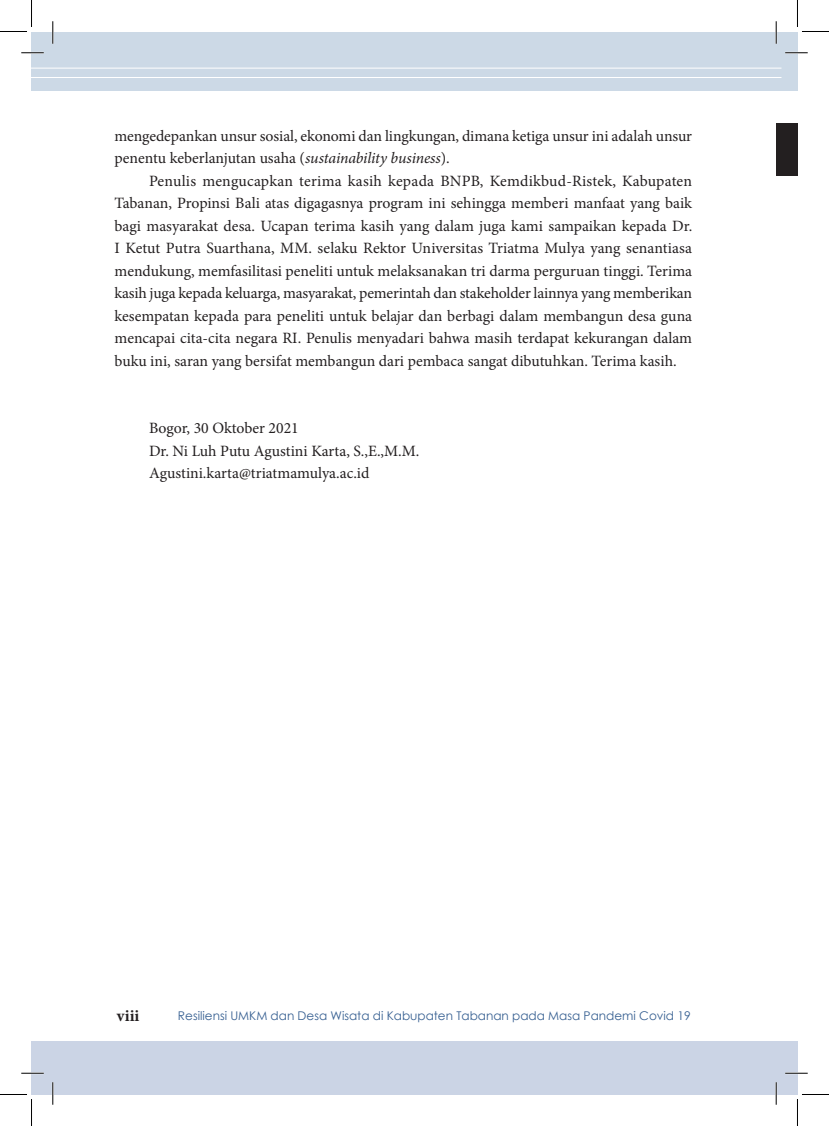
<style>
.page{position:relative;width:829px;height:1126px;background:#fff}
.page>*{position:absolute;margin:0;border:0;box-sizing:border-box;transform-origin:0 0}
.t1{font:700 16.5px "Minion Pro";color:#231f20}
.Normal_2{font:15.75px/22.5px "Minion Pro";letter-spacing:-.005em;color:#231f20}
.t2{font:12px "Century Gothic";color:#365f91}
.s1{font-style:italic}
</style>
<div class="page">
<div style="left:32px;top:32px;width:765px;height:59px;background:#ccd9e6"></div>
<hr style="left:32px;top:68px;width:749px;height:1px;background:#fff">
<hr style="left:32px;top:77px;width:749px;height:1px;background:#fff">
<div style="left:32px;top:1041px;width:765px;height:53px;background:#cbd4e5"></div>
<div style="left:775px;top:124px;width:22px;height:52px;background:#231f20"></div>
<hr style="left:21px;top:52px;width:23px;height:2px;background:#fff">
<hr style="left:785px;top:52px;width:22px;height:2px;background:#fff">
<hr style="left:21px;top:1072px;width:23px;height:2px;background:#fff">
<hr style="left:785px;top:1072px;width:22px;height:2px;background:#fff">
<hr style="left:52px;top:21px;width:2px;height:23px;background:#fff">
<hr style="left:52px;top:1082px;width:2px;height:23px;background:#fff">
<hr style="left:775px;top:21px;width:2px;height:23px;background:#fff">
<hr style="left:775px;top:1082px;width:2px;height:23px;background:#fff">
<svg style="left:21px;top:53px;width:23px;height:1px"></svg>
<svg style="left:785px;top:53px;width:22px;height:1px"></svg>
<svg style="left:21px;top:1073px;width:23px;height:1px"></svg>
<svg style="left:785px;top:1073px;width:22px;height:1px"></svg>
<svg style="left:53px;top:21px;width:1px;height:23px"></svg>
<svg style="left:53px;top:1082px;width:1px;height:23px"></svg>
<svg style="left:775px;top:21px;width:1px;height:23px"></svg>
<svg style="left:775px;top:1082px;width:1px;height:23px"></svg>
<svg style="left:0;top:0;width:32px;height:32px"></svg>
<svg style="left:0;top:1094px;width:32px;height:32px"></svg>
<svg style="left:797px;top:0;width:31px;height:32px"></svg>
<svg style="left:797px;top:1094px;width:31px;height:32px"></svg>
<p class="Normal_2" style="left:114px;top:125px;width:579px">mengedepankan unsur sosial, ekonomi dan lingkungan, dimana ketiga unsur ini adalah unsur penentu keberlanjutan usaha (<span class="s1">sustainability business</span>).</p>
<p class="Normal_2" style="left:114px;top:170px;width:579px;text-align:justify;text-indent:34px">Penulis mengucapkan terima kasih kepada BNPB, Kemdikbud-Ristek, Kabupaten Tabanan, Propinsi Bali atas digagasnya program ini sehingga memberi manfaat yang baik bagi masyarakat desa. Ucapan terima kasih yang dalam juga kami sampaikan kepada Dr.<br>I Ketut Putra Suarthana, MM. selaku Rektor Universitas Triatma Mulya yang senantiasa mendukung, memfasilitasi peneliti untuk melaksanakan tri darma perguruan tinggi. Terima kasih juga kepada keluarga, masyarakat, pemerintah dan stakeholder lainnya yang memberikan kesempatan kepada para peneliti untuk belajar dan berbagi dalam membangun desa guna mencapai cita-cita negara RI. Penulis menyadari bahwa masih terdapat kekurangan dalam buku ini, saran yang bersifat membangun dari pembaca sangat dibutuhkan. Terima kasih.</p>
<p class="Normal_2" style="left:149px;top:417px;width:151px">Bogor, 30 Oktober 2021</p>
<p class="Normal_2" style="left:149px;top:440px;width:272px">Dr. Ni Luh Putu Agustini Karta, S.,E.,M.M.</p>
<p class="Normal_2" style="left:149px;top:462px;width:222px">Agustini.karta@triatmamulya.ac.id</p>
<p class="t1" style="left:117px;top:1004px;width:24px">viii</p>
<p class="t2" style="left:178px;top:1007px;width:514px">Resiliensi UMKM dan Desa Wisata di Kabupaten Tabanan pada Masa Pandemi Covid 19</p>
</div>
